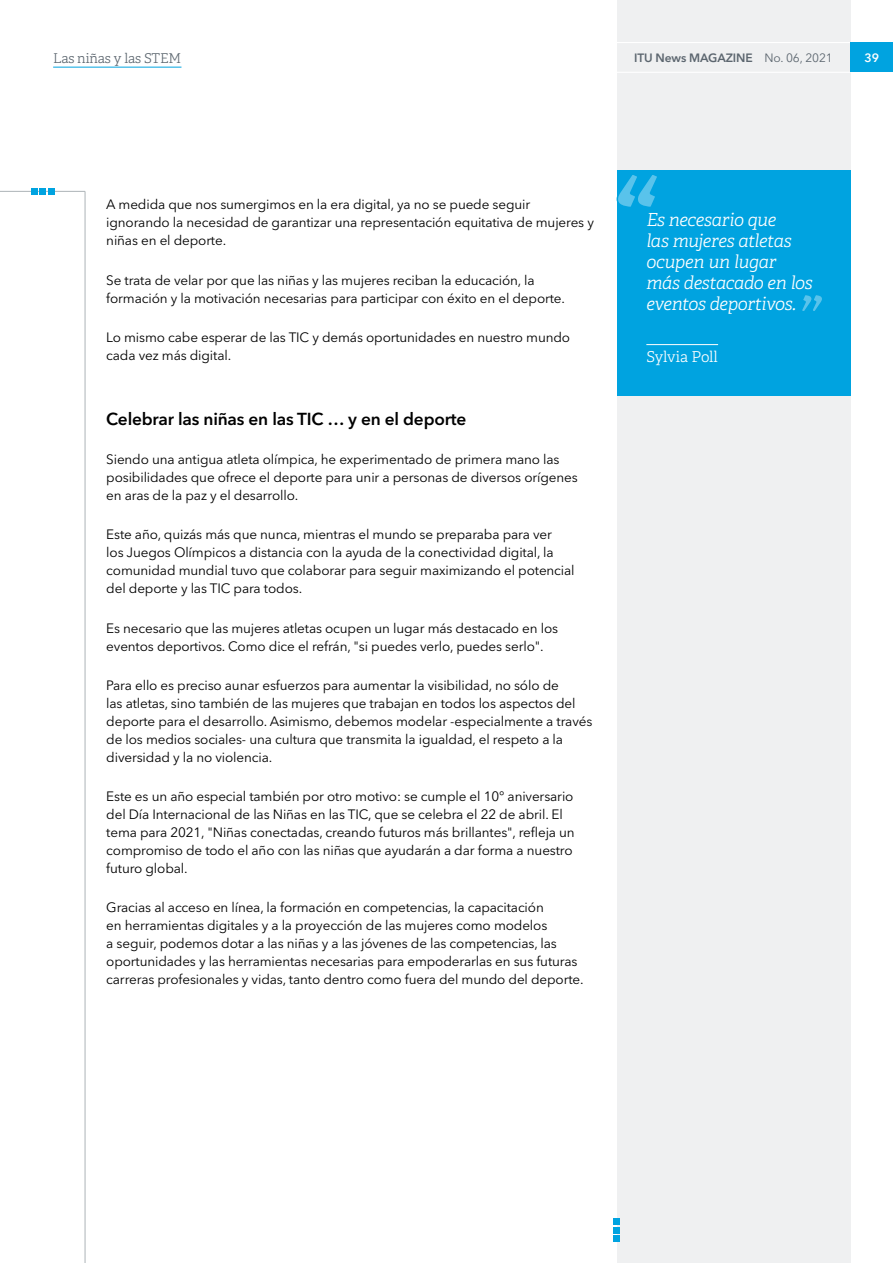
<style>
.page{position:relative;width:893px;height:1263px;background:#fff}
.page>*{position:absolute;margin:0;border:0;box-sizing:border-box;transform-origin:0 0}
.t1{font:italic 300 18px/21px "Adelle CYR";letter-spacing:-.02em;color:#fff}
.t2{font:600 17.25px "Avenir Next LT Pro";letter-spacing:-.01em;color:#000}
.t3{font:300 15px "Adelle CYR";letter-spacing:-.015em;color:#fff}
.t4{font:13.5px/18px "Avenir Next LT Pro";letter-spacing:-.01em;color:#000}
.t5{font:300 13.5px "Adelle CYR";letter-spacing:-.01em;color:#5c666f}
.t6{font:600 12px "Avenir Next LT Pro";letter-spacing:-.01em;color:#5c666f}
.t7{font:600 12px "Avenir Next LT Pro";color:#fff}
.s1{font-weight:400}
</style>
<div class="page">
<div style="left:617px;top:0;width:233px;height:1263px;background:#eff0f1"></div>
<div style="left:617px;top:170px;width:233px;height:174px;background:#00a3e0"></div>
<div style="left:617px;top:321px;width:233px;height:74px;background:#00a3e0"></div>
<hr style="left:646px;top:344px;width:72px;height:1px;background:#fff">
<svg style="left:802px;top:295px;width:20px;height:16px"></svg>
<svg style="left:616px;top:175px;width:41px;height:32px"></svg>
<hr style="left:617px;top:72px;width:233px;height:1px;background:#fff">
<hr style="left:617px;top:42px;width:233px;height:1px;background:#fff">
<hr style="left:85px;top:191px;width:1px;height:1072px;background:#adb3b7">
<div style="left:613px;top:1218px;width:7px;height:7px;background:#00a3e0"></div>
<div style="left:613px;top:1227px;width:7px;height:6px;background:#00a3e0"></div>
<div style="left:613px;top:1235px;width:7px;height:7px;background:#00a3e0"></div>
<div style="left:850px;top:43px;width:43px;height:29px;background:#00a3e0"></div>
<hr style="left:0;top:191px;width:85px;height:1px;background:#adb3b7">
<div style="left:31px;top:188px;width:6px;height:7px;background:#00a3e0"></div>
<div style="left:39px;top:188px;width:7px;height:7px;background:#00a3e0"></div>
<div style="left:48px;top:188px;width:6px;height:7px;background:#00a3e0"></div>
<hr style="left:53px;top:67px;width:128px;height:1px;background:#00a3e0">
<p class="t5" style="left:53px;top:48px;width:130px">Las niñas y las STEM</p>
<p class="t6" style="left:634px;top:50px;width:200px">ITU News MAGAZINE <span class="s1">No. 06, 2021</span></p>
<p class="t7" style="left:864px;top:50px;width:16px">39</p>
<p class="t4" style="left:106px;top:196px;width:489px">A medida que nos sumergimos en la era digital, ya no se puede seguir ignorando la necesidad de garantizar una representación equitativa de mujeres y niñas en el deporte.</p>
<p class="t4" style="left:106px;top:271px;width:460px">Se trata de velar por que las niñas y las mujeres reciban la educación, la formación y la motivación necesarias para participar con éxito en el deporte.</p>
<p class="t4" style="left:106px;top:328px;width:465px">Lo mismo cabe esperar de las TIC y demás oportunidades en nuestro mundo cada vez más digital.</p>
<p class="t2" style="left:106px;top:408px;width:361px">Celebrar las niñas en las TIC … y en el deporte</p>
<p class="t4" style="left:106px;top:450px;width:473px">Siendo una antigua atleta olímpica, he experimentado de primera mano las posibilidades que ofrece el deporte para unir a personas de diversos orígenes en aras de la paz y el desarrollo.</p>
<p class="t4" style="left:106px;top:526px;width:470px">Este año, quizás más que nunca, mientras el mundo se preparaba para ver<br>los Juegos Olímpicos a distancia con la ayuda de la conectividad digital, la comunidad mundial tuvo que colaborar para seguir maximizando el potencial del deporte y las TIC para todos.</p>
<p class="t4" style="left:106px;top:619px;width:453px">Es necesario que las mujeres atletas ocupen un lugar más destacado en los eventos deportivos. Como dice el refrán, "si puedes verlo, puedes serlo".</p>
<p class="t4" style="left:106px;top:676px;width:488px">Para ello es preciso aunar esfuerzos para aumentar la visibilidad, no sólo de<br>las atletas, sino también de las mujeres que trabajan en todos los aspectos del deporte para el desarrollo. Asimismo, debemos modelar -especialmente a través de los medios sociales- una cultura que transmita la igualdad, el respeto a la diversidad y la no violencia.</p>
<p class="t4" style="left:106px;top:787px;width:470px">Este es un año especial también por otro motivo: se cumple el 10° aniversario del Día Internacional de las Niñas en las TIC, que se celebra el 22 de abril. El tema para 2021, "Niñas conectadas, creando futuros más brillantes", refleja un compromiso de todo el año con las niñas que ayudarán a dar forma a nuestro futuro global.</p>
<p class="t4" style="left:106px;top:899px;width:479px">Gracias al acceso en línea, la formación en competencias, la capacitación<br>en herramientas digitales y a la proyección de las mujeres como modelos<br>a seguir, podemos dotar a las niñas y a las jóvenes de las competencias, las oportunidades y las herramientas necesarias para empoderarlas en sus futuras carreras profesionales y vidas, tanto dentro como fuera del mundo del deporte.</p>
<h1 class="t1" style="left:646px;top:208px;width:168px">Es necesario que<br>las mujeres atletas ocupen un lugar más destacado en los eventos deportivos.</h1>
<p class="t3" style="left:646px;top:346px;width:73px">Sylvia Poll</p>
</div>
